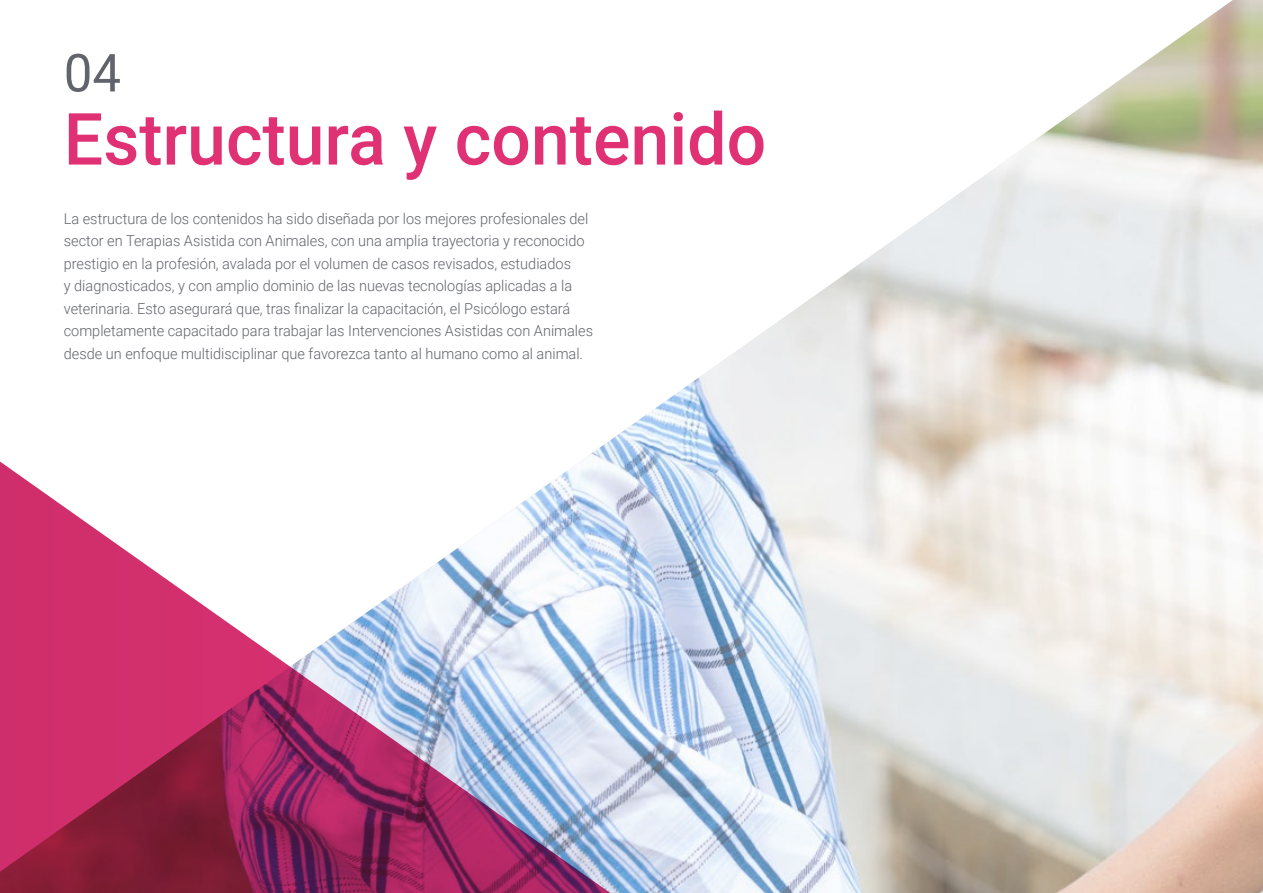
<style>
.page{position:relative;width:1263px;height:893px;background:#fff}
.page>*{position:absolute;margin:0;border:0;box-sizing:border-box;transform-origin:0 0}
.t1{font:500 72px "Roboto";color:#df3174}
.t2{font:52.5px "Roboto";color:#61646a}
.t3{font:300 15px/22.5px "Roboto";color:#61646a}
</style>
<div class="page">
<img style="left:602px;top:0;width:661px;height:893px">
<svg style="left:0;top:446px;width:640px;height:447px"></svg>
<h2 class="t2" style="left:64px;top:36px;width:59px">04</h2>
<h1 class="t1" style="left:64px;top:89px;width:704px">Estructura y contenido</h1>
<p class="t3" style="left:64px;top:207px;width:531px">La estructura de los contenidos ha sido diseñada por los mejores profesionales del sector en Terapias Asistida con Animales, con una amplia trayectoria y reconocido prestigio en la profesión, avalada por el volumen de casos revisados, estudiados<br>y diagnosticados, y con amplio dominio de las nuevas tecnologías aplicadas a la veterinaria. Esto asegurará que, tras finalizar la capacitación, el Psicólogo estará completamente capacitado para trabajar las Intervenciones Asistidas con Animales desde un enfoque multidisciplinar que favorezca tanto al humano como al animal.</p>
</div>
